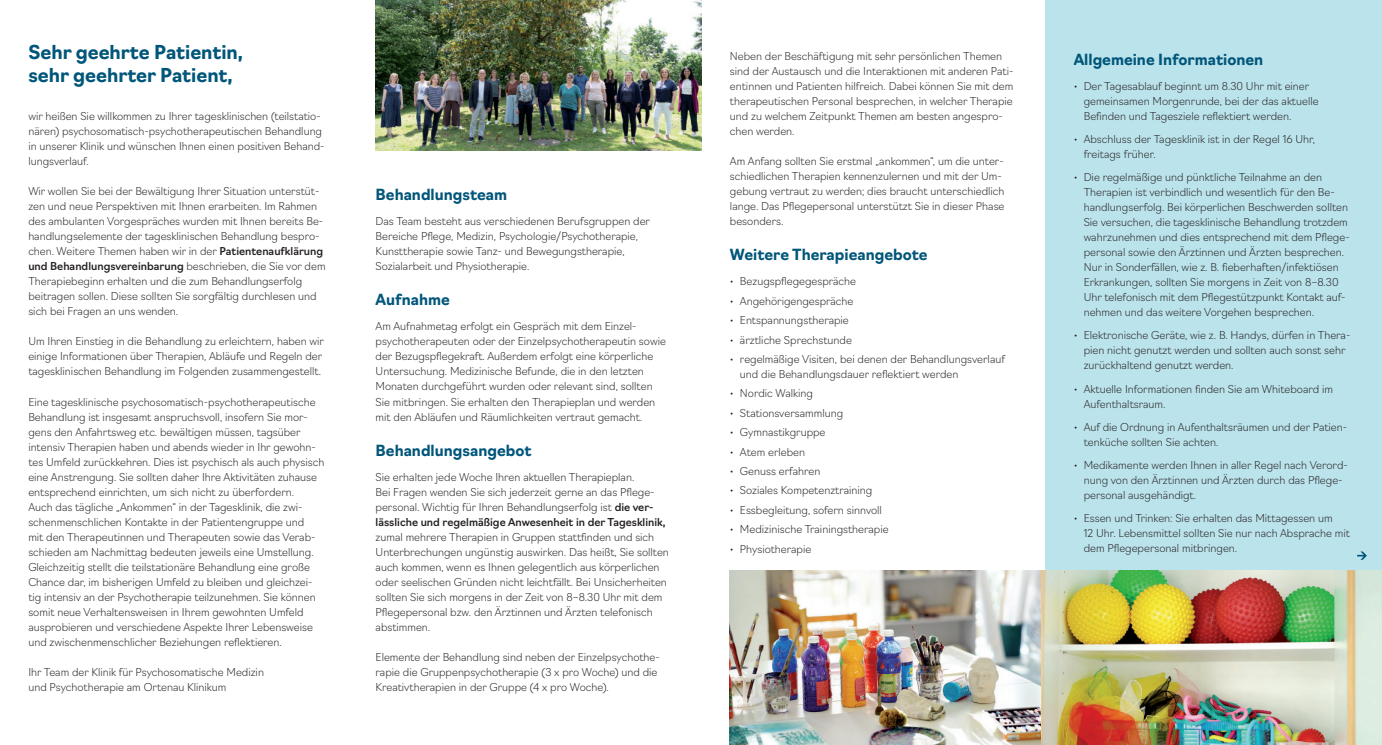
<style>
.page{position:relative;width:1382px;height:745px;background:#fff}
.page>*{position:absolute;margin:0;border:0;box-sizing:border-box;transform-origin:0 0}
.t1{font:700 18.75px/22.5px "Navigo";color:#00567a}
.t2{font:700 15px "Navigo";color:#00567a}
.t3{font:200 10.62px/15px "Navigo";color:#231f20}
.s1{font-weight:500}
</style>
<div class="page">
<div style="left:1045px;top:0;width:337px;height:744px;background:#bbe3eb"></div>
<img style="left:376px;top:0;width:326px;height:150px">
<img style="left:730px;top:570px;width:312px;height:174px">
<img style="left:1042px;top:570px;width:340px;height:174px">
<svg style="left:1357px;top:551px;width:10px;height:8px"></svg>
<h1 class="t1" style="left:28px;top:39px;width:216px">Sehr geehrte Patientin, sehr geehrter Patient,</h1>
<p class="t3" style="left:28px;top:108px;width:298px">wir heißen Sie willkommen zu Ihrer tagesklinischen (teilstatio&shy;nären) psychosomatisch-psychotherapeutischen Behandlung in unserer Klinik und wünschen Ihnen einen positiven Behand&shy;lungsverlauf.</p>
<p class="t3" style="left:28px;top:183px;width:299px">Wir wollen Sie bei der Bewältigung Ihrer Situation unterstüt&shy;zen und neue Perspektiven mit Ihnen erarbeiten. Im Rahmen des ambulanten Vorgespräches wurden mit Ihnen bereits Be&shy;handlungselemente der tagesklinischen Behandlung bespro&shy;chen. Weitere Themen haben wir in der <span class="s1">Patientenaufklärung und Behandlungsvereinbarung</span> beschrieben, die Sie vor dem Therapiebeginn erhalten und die zum Behandlungserfolg beitragen sollen. Diese sollten Sie sorgfältig durchlesen und sich bei Fragen an uns wenden.</p>
<p class="t3" style="left:28px;top:333px;width:297px">Um Ihren Einstieg in die Behandlung zu erleichtern, haben wir einige Informationen über Therapien, Abläufe und Regeln der tagesklinischen Behandlung im Folgenden zusammengestellt.</p>
<p class="t3" style="left:28px;top:393px;width:297px">Eine tagesklinische psychosomatisch-psychotherapeutische Behandlung ist insgesamt anspruchsvoll, insofern Sie mor&shy;gens den Anfahrtsweg etc. bewältigen müssen, tagsüber intensiv Therapien haben und abends wieder in Ihr gewohn&shy;tes Umfeld zurückkehren. Dies ist psychisch als auch physisch eine Anstrengung. Sie sollten daher Ihre Aktivitäten zuhause entsprechend einrichten, um sich nicht zu überfordern.<br>Auch das tägliche „Ankommen“ in der Tagesklinik, die zwi&shy;schenmenschlichen Kontakte in der Patientengruppe und<br>mit den Therapeutinnen und Therapeuten sowie das Verab&shy;schieden am Nachmittag bedeuten jeweils eine Umstellung.<br>Gleichzeitig stellt die teilstationäre Behandlung eine große Chance dar, im bisherigen Umfeld zu bleiben und gleichzei&shy;tig intensiv an der Psychotherapie teilzunehmen. Sie können somit neue Verhaltensweisen in Ihrem gewohnten Umfeld ausprobieren und verschiedene Aspekte Ihrer Lebensweise und zwischenmenschlicher Beziehungen reflektieren.</p>
<p class="t3" style="left:28px;top:663px;width:237px">Ihr Team der Klinik für Psychosomatische Medizin und Psychotherapie am Ortenau Klinikum</p>
<h2 class="t2" style="left:376px;top:183px;width:133px">Behandlungsteam</h2>
<p class="t3" style="left:376px;top:213px;width:276px">Das Team besteht aus verschiedenen Berufsgruppen der Bereiche Pflege, Medizin, Psychologie/Psychotherapie, Kunsttherapie sowie Tanz- und Bewegungstherapie, Sozialarbeit und Physiotherapie.</p>
<h2 class="t2" style="left:376px;top:288px;width:76px">Aufnahme</h2>
<p class="t3" style="left:376px;top:318px;width:292px">Am Aufnahmetag erfolgt ein Gespräch mit dem Einzel&shy;psychotherapeuten oder der Einzelpsychotherapeutin sowie der Bezugspflegekraft. Außerdem erfolgt eine körperliche Untersuchung. Medizinische Befunde, die in den letzten Monaten durchgeführt wurden oder relevant sind, sollten Sie mitbringen. Sie erhalten den Therapieplan und werden mit den Abläufen und Räumlichkeiten vertraut gemacht.</p>
<h2 class="t2" style="left:376px;top:438px;width:157px">Behandlungsangebot</h2>
<p class="t3" style="left:376px;top:468px;width:292px">Sie erhalten jede Woche Ihren aktuellen Therapieplan.<br>Bei Fragen wenden Sie sich jederzeit gerne an das Pflege&shy;personal. Wichtig für Ihren Behandlungserfolg ist <span class="s1">die ver&shy;lässliche und regelmäßige Anwesenheit in der Tagesklinik,</span></p>
<p class="t3" style="left:376px;top:528px;width:295px">zumal mehrere Therapien in Gruppen stattfinden und sich Unterbrechungen ungünstig auswirken. Das heißt, Sie sollten auch kommen, wenn es Ihnen gelegentlich aus körperlichen oder seelischen Gründen nicht leichtfällt. Bei Unsicherheiten sollten Sie sich morgens in der Zeit von 8–8.30 Uhr mit dem Pflegepersonal bzw. den Ärztinnen und Ärzten telefonisch abstimmen.</p>
<p class="t3" style="left:376px;top:648px;width:286px">Elemente der Behandlung sind neben der Einzelpsychothe&shy;rapie die Gruppenpsychotherapie (3 x pro Woche) und die<br>Kreativtherapien in der Gruppe (4 x pro Woche).</p>
<p class="t3" style="left:730px;top:48px;width:285px">Neben der Beschäftigung mit sehr persönlichen Themen sind der Austausch und die Interaktionen mit anderen Pati&shy;entinnen und Patienten hilfreich. Dabei können Sie mit dem therapeutischen Personal besprechen, in welcher Therapie und zu welchem Zeitpunkt Themen am besten angespro&shy;chen werden.</p>
<p class="t3" style="left:730px;top:153px;width:276px">Am Anfang sollten Sie erstmal „ankommen“, um die unter&shy;schiedlichen Therapien kennenzulernen und mit der Um&shy;gebung vertraut zu werden; dies braucht unterschiedlich lange. Das Pflegepersonal unterstützt Sie in dieser Phase besonders.</p>
<h2 class="t2" style="left:730px;top:243px;width:199px">Weitere Therapieangebote</h2>
<p class="t3" style="left:730px;top:273px;width:128px">• Bezugspflegegespräche</p>
<p class="t3" style="left:730px;top:292px;width:125px">• Angehörigengespräche</p>
<p class="t3" style="left:730px;top:312px;width:120px">• Entspannungstherapie</p>
<p class="t3" style="left:730px;top:331px;width:123px">• ärztliche Sprechstunde</p>
<p class="t3" style="left:740px;top:350px;width:266px;text-indent:-10px">• regelmäßige Visiten, bei denen der Behandlungsverlauf und die Behandlungsdauer reflektiert werden</p>
<p class="t3" style="left:730px;top:385px;width:84px">• Nordic Walking</p>
<p class="t3" style="left:730px;top:404px;width:115px">• Stationsversammlung</p>
<p class="t3" style="left:730px;top:423px;width:97px">• Gymnastikgruppe</p>
<p class="t3" style="left:730px;top:443px;width:77px">• Atem erleben</p>
<p class="t3" style="left:730px;top:462px;width:92px">• Genuss erfahren</p>
<p class="t3" style="left:730px;top:482px;width:144px">• Soziales Kompetenztraining</p>
<p class="t3" style="left:730px;top:501px;width:154px">• Essbegleitung, sofern sinnvoll</p>
<p class="t3" style="left:730px;top:520px;width:160px">• Medizinische Trainingstherapie</p>
<p class="t3" style="left:730px;top:540px;width:83px">• Physiotherapie</p>
<h2 class="t2" style="left:1074px;top:48px;width:191px">Allgemeine Informationen</h2>
<p class="t3" style="left:1084px;top:78px;width:236px;text-indent:-10px">• Der Tagesablauf beginnt um 8.30 Uhr mit einer gemeinsamen Morgenrunde, bei der das aktuelle<br>Befinden und Tagesziele reflektiert werden.</p>
<p class="t3" style="left:1084px;top:131px;width:233px;text-indent:-10px">• Abschluss der Tagesklinik ist in der Regel 16 Uhr, freitags früher.</p>
<p class="t3" style="left:1084px;top:169px;width:267px;text-indent:-10px">• Die regelmäßige und pünktliche Teilnahme an den Therapien ist verbindlich und wesentlich für den Be&shy;handlungserfolg. Bei körperlichen Beschwerden sollten Sie versuchen, die tagesklinische Behandlung trotzdem wahrzunehmen und dies entsprechend mit dem Pflege&shy;personal sowie den Ärztinnen und Ärzten besprechen.<br>Nur in Sonderfällen, wie z. B. fieberhaften/infektiösen Erkrankungen, sollten Sie morgens in Zeit von 8–8.30<br>Uhr telefonisch mit dem Pflegestützpunkt Kontakt auf&shy;nehmen und das weitere Vorgehen besprechen.</p>
<p class="t3" style="left:1084px;top:327px;width:268px;text-indent:-10px">• Elektronische Geräte, wie z. B. Handys, dürfen in Thera&shy;pien nicht genutzt werden und sollten auch sonst sehr zurückhaltend genutzt werden.</p>
<p class="t3" style="left:1084px;top:380px;width:251px;text-indent:-10px">• Aktuelle Informationen finden Sie am Whiteboard im<br>Aufenthaltsraum.</p>
<p class="t3" style="left:1084px;top:418px;width:265px;text-indent:-10px">• Auf die Ordnung in Aufenthaltsräumen und der Patien&shy;tenküche sollten Sie achten.</p>
<p class="t3" style="left:1084px;top:456px;width:266px;text-indent:-10px">• Medikamente werden Ihnen in aller Regel nach Verord&shy;nung von den Ärztinnen und Ärzten durch das Pflege&shy;personal ausgehändigt.</p>
<p class="t3" style="left:1084px;top:509px;width:268px;text-indent:-10px">• Essen und Trinken: Sie erhalten das Mittagessen um<br>12 Uhr. Lebensmittel sollten Sie nur nach Absprache mit dem Pflegepersonal mitbringen.</p>
</div>
